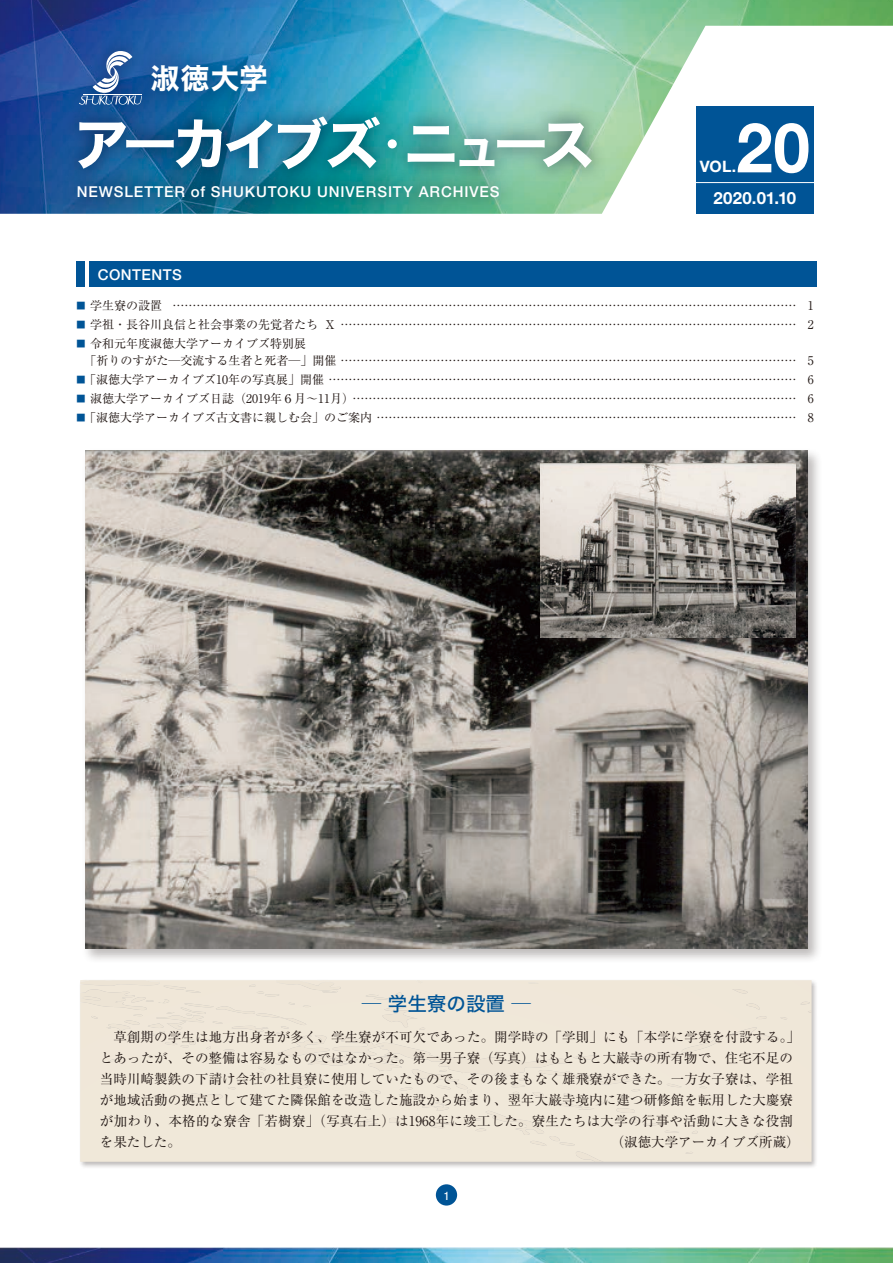
<style>
.page{position:relative;width:893px;height:1263px;background:#fff}
.page>*{position:absolute;margin:0;border:0;box-sizing:border-box;transform-origin:0 0}
.t1{font:700 69px "Helvetica Neue";color:#fff;scale:.95 1}
.t2{font:55.5px "Hira Kaku Std W7";color:#fff}
.t3{font:28.5px "Hira Kaku Std W7";color:#fff}
.t4{font:19.5px "Hira Kaku Std W5";color:#005496}
.t5{font:700 16.8px "Helvetica Neue";letter-spacing:.015em;color:#fff}
.t6{font:700 15.75px "Helvetica Neue";color:#fff}
.t7{font:500 15px "Helvetica Neue LT Std";letter-spacing:.06em;color:#fff}
.t8{font:500 15px "Helvetica Neue LT Std";letter-spacing:.03em;color:#fff}
.t9{font:13.5px/21px "Ryumin Pro";letter-spacing:.005em;color:#231916}
.t10{font:12px/16.8px "Ryumin Pro";color:#231916}
.t11{font:700 11.25px "Futo Go B101 Pro";color:#fff}
.s1{font-family:"Hira Kaku Std W6"}
.s2{font-family:"Hira Kaku Std W3"}
.s3{font-size:48.6px}
.s4{font-size:9px;color:#005496}
</style>
<div class="page">
<div style="left:436px;top:1184px;width:21px;height:21px;background:#005496;border-radius:50%"></div>
<div style="left:78px;top:978px;width:741px;height:190px;background:#231916;opacity:.5"></div>
<div style="left:790px;top:980px;width:22px;height:182px;background:#f0e7d8"></div>
<svg style="left:806px;top:1011px;width:6px;height:2px"></svg>
<svg style="left:800px;top:1002px;width:13px;height:2px"></svg>
<div style="left:78px;top:980px;width:712px;height:182px;background:#f0e8d9"></div>
<img style="left:0;top:1247px;width:893px;height:16px">
<img style="left:0;top:0;width:893px;height:214px">
<img style="left:164px;top:30px;width:140px;height:61px">
<img style="left:49px;top:91px;width:571px;height:123px">
<div style="left:76px;top:261px;width:740px;height:26px;background:#005496"></div>
<hr style="left:85px;top:259px;width:4px;height:30px;background:#fff">
<img style="left:51px;top:159px;width:475px;height:55px">
<img style="left:57px;top:29px;width:107px;height:98px">
<svg style="left:79px;top:50px;width:63px;height:55px;background:#4570ab"></svg>
<hr style="left:83px;top:94px;width:59px;height:1px;background:#fff">
<div style="left:696px;top:106px;width:118px;height:108px;background:#005496"></div>
<hr style="left:694px;top:182px;width:121px;height:1px;background:#fff">
<div style="left:82px;top:448px;width:741px;height:515px;background:#231916;opacity:.3"></div>
<img style="left:85px;top:451px;width:723px;height:497px">
<div style="left:537px;top:461px;width:273px;height:192px;background:#231916;opacity:.3"></div>
<img style="left:540px;top:463px;width:255px;height:175px">
<h3 class="t3" style="left:151px;top:56px;width:118px">淑徳大学</h3>
<h2 class="t2" style="left:74px;top:101px;width:523px">ア<span class="s1">ー</span>カイブズ<span class="s2">・</span>ニ<span class="s3">ュ</span><span class="s1">ー</span>ス</h2>
<p class="t7" style="left:77px;top:183px;width:424px">NEWSLETTER of SHUKUTOKU UNIVERSITY ARCHIVES</p>
<p class="t8" style="left:98px;top:265px;width:86px">CONTENTS</p>
<h1 class="t1" style="left:736px;top:94px;width:79px">20</h1>
<h3 class="t5" style="left:713px;top:185px;width:84px">2020.01.10</h3>
<h3 class="t6" style="left:700px;top:154px;width:38px">VOL.</h3>
<p class="t10" style="left:77px;top:297px;width:739px"><span class="s4">■</span> 学生寮の設置 ………………………………………………………………………………………………………………………………………… 1</p>
<p class="t10" style="left:77px;top:316px;width:739px"><span class="s4">■</span> 学祖・長谷川良信と社会事業の先覚者たち Ⅹ …………………………………………………………………………………………………… 2</p>
<p class="t10" style="left:84px;top:334px;width:731px;text-indent:-8px"><span class="s4">■</span> 令和元年度淑徳大学アーカイブズ特別展<br>「祈りのすがた─交流する生者と死者─」開催 …………………………………………………………………………………………………… 5</p>
<p class="t10" style="left:77px;top:370px;width:739px"><span class="s4">■</span>「淑徳大学アーカイブズ10年の写真展」開催 ……………………………………………………………………………………………………… 6</p>
<p class="t10" style="left:77px;top:389px;width:739px"><span class="s4">■</span> 淑徳大学アーカイブズ日誌（2019年６月～11月）………………………………………………………………………………………………… 6</p>
<p class="t10" style="left:77px;top:408px;width:739px"><span class="s4">■</span>「淑徳大学アーカイブズ古文書に親しむ会」のご案内 …………………………………………………………………………………………… 8</p>
<h3 class="t4" style="left:362px;top:988px;width:170px">─ 学生寮の設置 ─</h3>
<p class="t9" style="left:100px;top:1025px;width:702px;text-indent:14px">草創期の学生は地方出身者が多く、学生寮が不可欠であった。開学時の「学則」にも「本学に学寮を付設する。」とあったが、その整備は容易なものではなかった。第一男子寮（写真）はもともと大巌寺の所有物で、住宅不足の当時川崎製鉄の下請け会社の社員寮に使用していたもので、その後まもなく雄飛寮ができた。一方女子寮は、学祖が地域活動の拠点として建てた隣保館を改造した施設から始まり、翌年大巌寺境内に建つ研修館を転用した大慶寮が加わり、本格的な寮舎「若樹寮」（写真右上）は1968年に竣工した。寮生たちは大学の行事や活動に大きな役割を果たした。</p>
<p class="t9" style="left:611px;top:1130px;width:190px">（淑徳大学アーカイブズ所蔵）</p>
<p class="t11" style="left:443px;top:1186px;width:8px">1</p>
</div>
